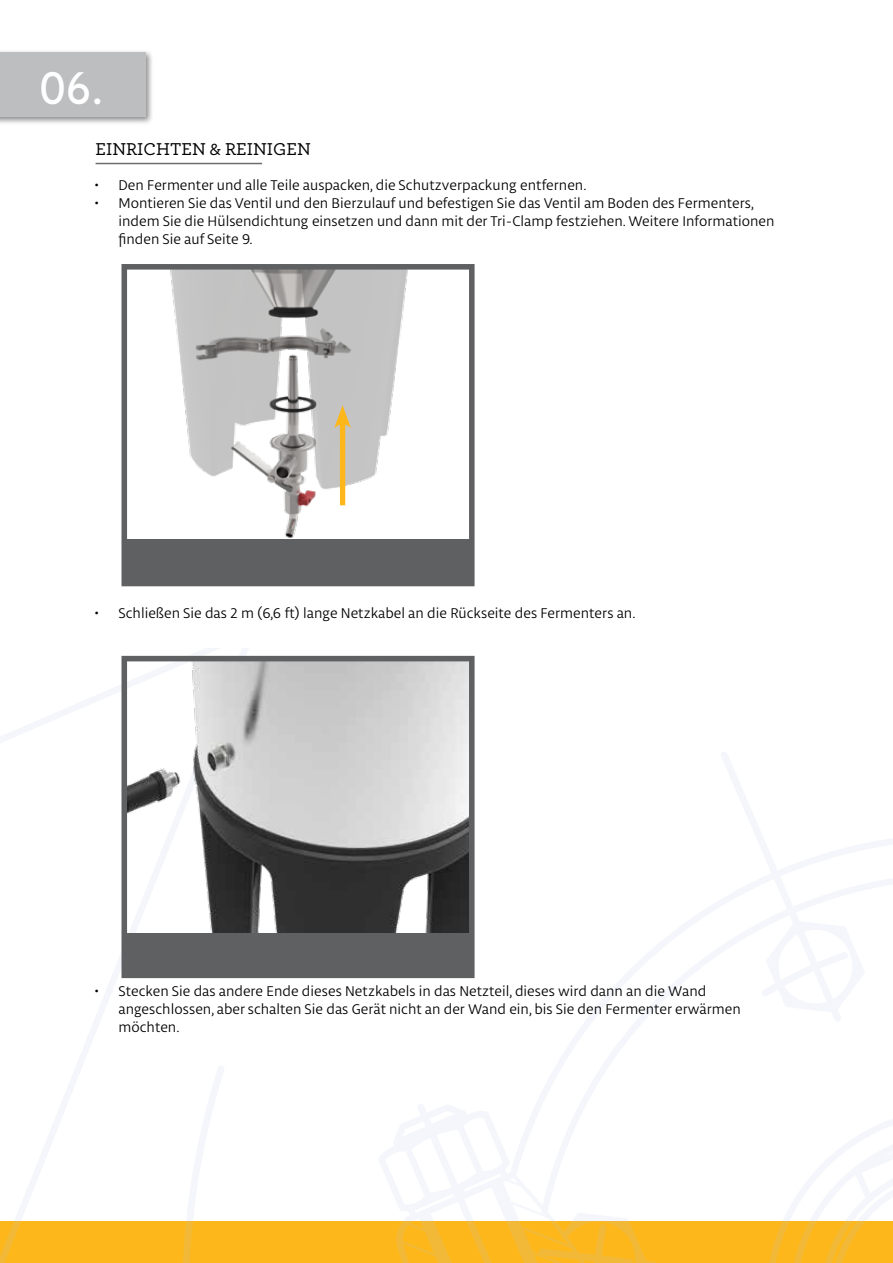
<style>
.page{position:relative;width:893px;height:1263px;background:#fff}
.page>*{position:absolute;margin:0;border:0;box-sizing:border-box;transform-origin:0 0}
.t1{font:600 45.6px "Aaux Next";color:#fff}
.t2{font:500 18px "Archer";color:#000}
.t3{font:15px/18px "Libertad";color:#000}
</style>
<div class="page">
<div style="left:0;top:49px;width:153px;height:77px;background:#000;opacity:.45"></div>
<div style="left:0;top:52px;width:145px;height:65px;background:#bcbec0"></div>
<svg style="left:0;top:648px;width:893px;height:615px"></svg>
<hr style="left:96px;top:163px;width:166px;height:1px;background:#6d6e71">
<img style="left:128px;top:663px;width:340px;height:269px">
<div style="left:121px;top:656px;width:354px;height:322px;border:6px solid #5f6062"></div>
<div style="left:125px;top:932px;width:346px;height:44px;background:#5f6062"></div>
<img style="left:170px;top:271px;width:238px;height:267px">
<div style="left:121px;top:264px;width:354px;height:322px;border:6px solid #5f6062"></div>
<div style="left:125px;top:539px;width:346px;height:44px;background:#5f6062"></div>
<div style="left:340px;top:419px;width:5px;height:86px;background:#fdb71a"></div>
<svg style="left:334px;top:405px;width:17px;height:23px"></svg>
<h1 class="t1" style="left:39px;top:57px;width:66px">06.</h1>
<p class="t2" style="left:96px;top:136px;width:217px">EINRICHTEN &amp; REINIGEN</p>
<p class="t3" style="left:94px;top:176px;width:493px">• Den Fermenter und alle Teile auspacken, die Schutzverpackung entfernen.</p>
<p class="t3" style="left:118px;top:194px;width:657px;text-indent:-24px">• Montieren Sie das Ventil und den Bierzulauf und befestigen Sie das Ventil am Boden des Fermenters, indem Sie die Hülsendichtung einsetzen und dann mit der Tri-Clamp festziehen. Weitere Informationen finden Sie auf Seite 9.</p>
<p class="t3" style="left:94px;top:604px;width:542px">• Schließen Sie das 2 m (6,6 ft) lange Netzkabel an die Rückseite des Fermenters an.</p>
<p class="t3" style="left:118px;top:982px;width:624px;text-indent:-24px">• Stecken Sie das andere Ende dieses Netzkabels in das Netzteil, dieses wird dann an die Wand angeschlossen, aber schalten Sie das Gerät nicht an der Wand ein, bis Sie den Fermenter erwärmen möchten.</p>
</div>
